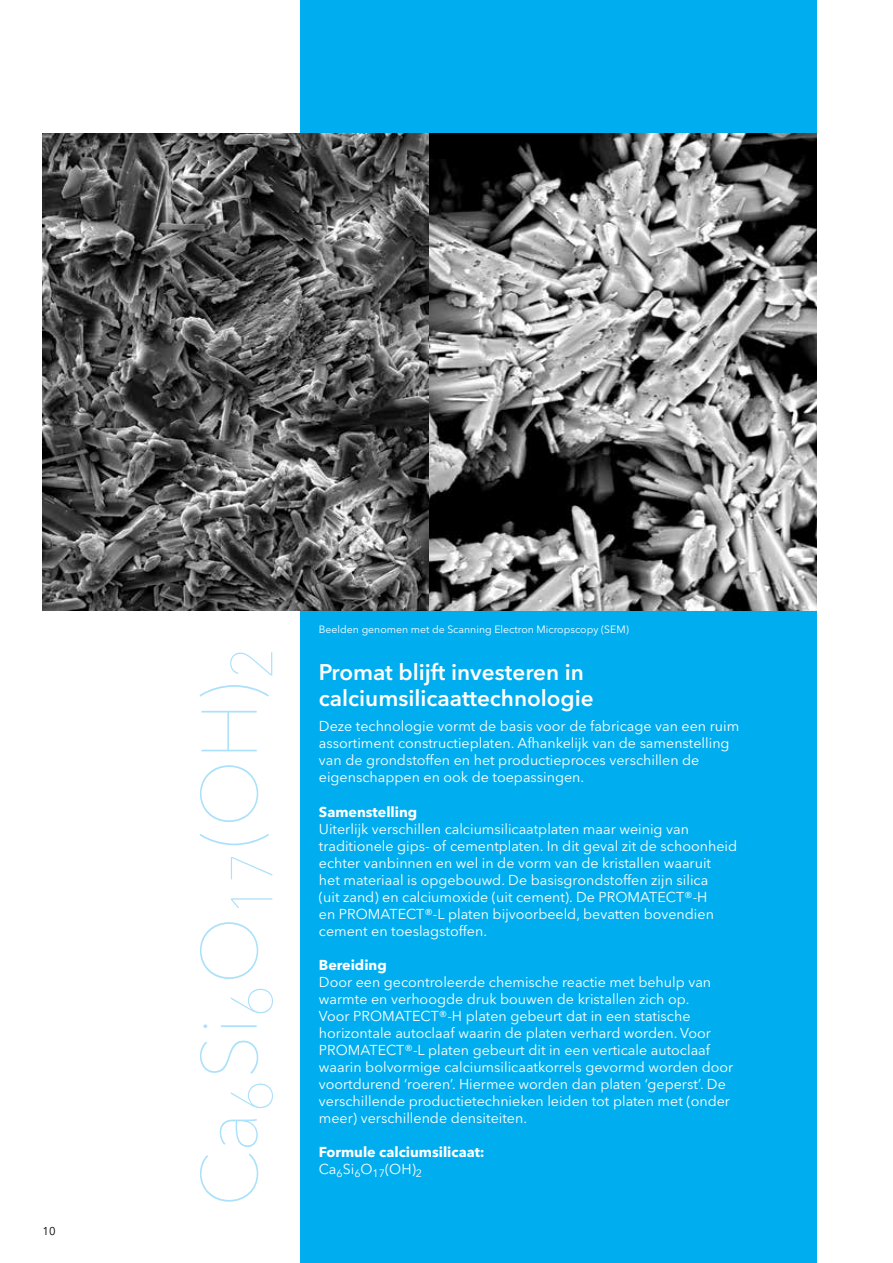
<style>
.page{position:relative;width:893px;height:1263px;background:#fff}
.page>*{position:absolute;margin:0;border:0;box-sizing:border-box;transform-origin:0 0}
.t1{font:200 78px "Avenir Next LT Pro";color:#abe1fa}
.t2{font:600 22.5px/25.5px "Avenir Next LT Pro";color:#fff}
.t3{font:14.25px/17px "Avenir Next LT Pro";color:#fff}
.t4{font:700 14.25px/17px "Avenir Next LT Pro";color:#fff}
.t5{font:11.25px "Avenir Next LT Pro";color:#000}
.t6{font:10.5px "Avenir Next LT Pro";color:#fff}
.s1{font-weight:400}
</style>
<div class="page">
<div style="left:300px;top:0;width:516px;height:1263px;background:#00aeef"></div>
<img style="left:43px;top:134px;width:773px;height:476px">
<p class="t5" style="left:43px;top:1225px;width:15px">10</p>
<p class="t6" style="left:319px;top:623px;width:311px">Beelden genomen met de Scanning Electron Micropscopy (SEM)</p>
<h1 class="t1" style="left:183px;top:1207px;width:562px;rotate:-90deg">Ca<sub>6</sub>Si O<sub>6</sub> <sub>17</sub>(OH)<sub>2</sub></h1>
<h2 class="t2" style="left:319px;top:660px;width:276px">Promat blijft investeren in calciumsilicaattechnologie</h2>
<p class="t3" style="left:319px;top:718px;width:422px">Deze technologie vormt de basis voor de fabricage van een ruim assortiment constructieplaten. Afhankelĳk van de samenstelling van de grondstoffen en het productieproces verschillen de eigenschappen en ook de toepassingen.</p>
<p class="t4" style="left:319px;top:803px;width:100px">Samenstelling</p>
<p class="t3" style="left:319px;top:820px;width:420px">Uiterlĳk verschillen calciumsilicaatplaten maar weinig van traditionele gips- of cementplaten. In dit geval zit de schoonheid echter vanbinnen en wel in de vorm van de kristallen waaruit<br>het materiaal is opgebouwd. De basisgrondstoffen zĳn silica<br>(uit zand) en calciumoxide (uit cement). De PROMATECT®-H<br>en PROMATECT®-L platen bĳvoorbeeld, bevatten bovendien cement en toeslagstoffen.</p>
<p class="t4" style="left:319px;top:956px;width:69px">Bereiding</p>
<p class="t3" style="left:319px;top:973px;width:416px">Door een gecontroleerde chemische reactie met behulp van warmte en verhoogde druk bouwen de kristallen zich op.<br>Voor PROMATECT®-H platen gebeurt dat in een statische horizontale autoclaaf waarin de platen verhard worden. Voor PROMATECT®-L platen gebeurt dit in een verticale autoclaaf waarin bolvormige calciumsilicaatkorrels gevormd worden door voortdurend ‘roeren’. Hiermee worden dan platen ‘geperst’. De verschillende productietechnieken leiden tot platen met (onder meer) verschillende densiteiten.</p>
<p class="t4" style="left:319px;top:1143px;width:167px">Formule calciumsilicaat:<br><span class="s1">Ca</span><sub>6</sub><span class="s1">Si</span><sub>6</sub><span class="s1">O</span><sub>17</sub><span class="s1">(OH)</span><sub>2</sub></p>
</div>
